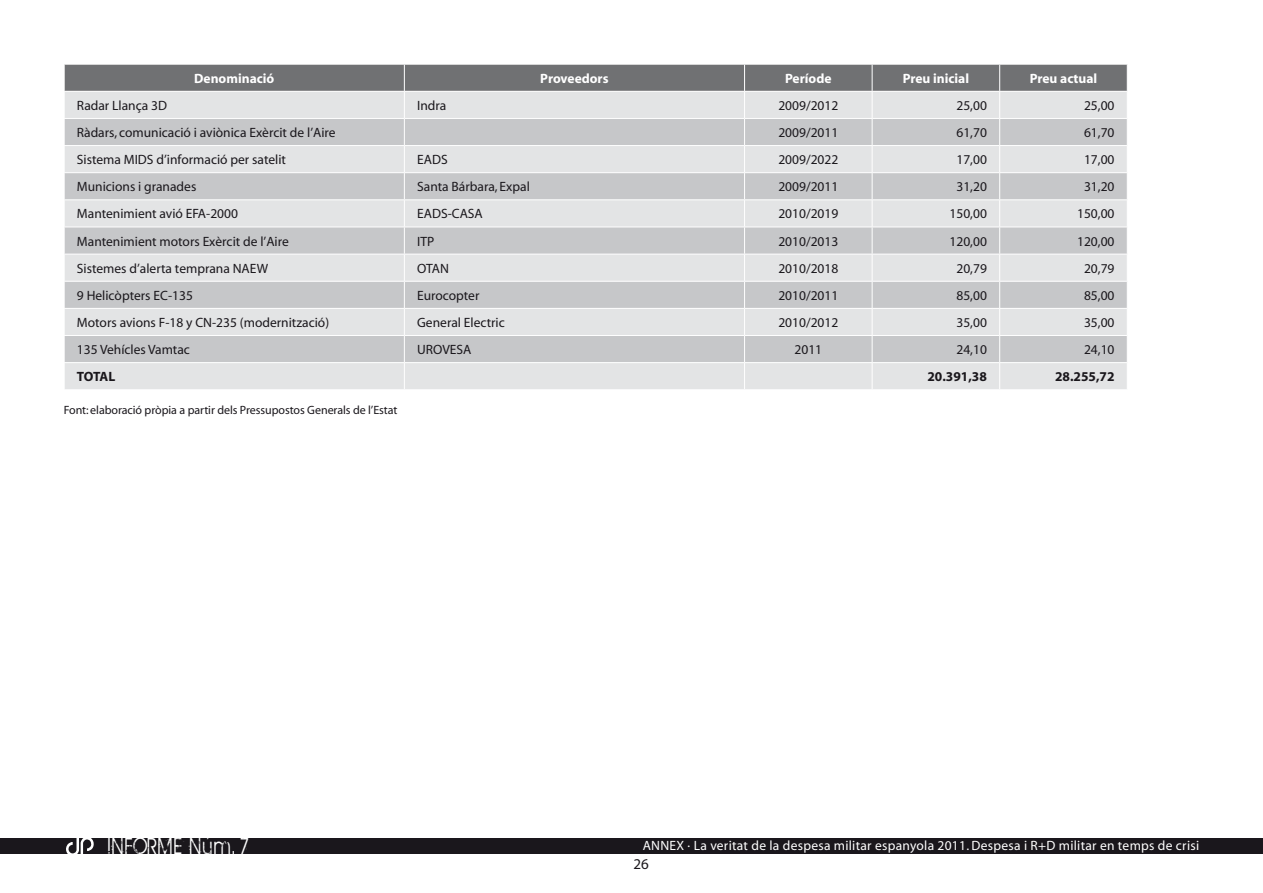
<style>
.page{position:relative;width:1263px;height:893px;background:#fff}
.page>*{position:absolute;margin:0;border:0;box-sizing:border-box;transform-origin:0 0}
.t1{font:25.2px "BIRTHOFAHERO";letter-spacing:.1em;color:#fff;scale:.83 1}
.t2{font:15px "Myriad";color:#1a171c}
.t3{font:13.5px "Myriad";color:#1a171c}
.t4{font:13.5px "Myriad";letter-spacing:.02em;color:#fff}
.t5{font:700 13.5px "Myriad";color:#fff}
.t6{font:700 13.5px "Myriad";color:#1a171c}
.t7{font:12px "Myriad";letter-spacing:-.005em;color:#1a171c}
</style>
<div class="page">
<div style="left:0;top:838px;width:1263px;height:16px;background:#1a171c"></div>
<svg style="left:66px;top:838px;width:28px;height:16px"></svg>
<svg style="left:64px;top:64px;width:1064px;height:325px;background:#cfd0d1"></svg>
<p class="t5" style="left:194px;top:71px;width:82px">Denominació</p>
<p class="t5" style="left:540px;top:71px;width:70px">Proveedors</p>
<p class="t5" style="left:785px;top:71px;width:48px">Període</p>
<p class="t5" style="left:903px;top:71px;width:68px">Preu inicial</p>
<p class="t5" style="left:1030px;top:71px;width:69px">Preu actual</p>
<p class="t3" style="left:77px;top:99px;width:92px">Radar Llança 3D</p>
<p class="t3" style="left:417px;top:99px;width:31px">Indra</p>
<p class="t3" style="left:778px;top:99px;width:62px">2009/2012</p>
<p class="t3" style="left:956px;top:99px;width:32px">25,00</p>
<p class="t3" style="left:1084px;top:99px;width:32px">25,00</p>
<p class="t3" style="left:77px;top:126px;width:260px">Ràdars, comunicació i aviònica Exèrcit de l’Aire</p>
<p class="t3" style="left:778px;top:126px;width:62px">2009/2011</p>
<p class="t3" style="left:956px;top:126px;width:32px">61,70</p>
<p class="t3" style="left:1084px;top:126px;width:32px">61,70</p>
<p class="t3" style="left:77px;top:153px;width:211px">Sistema MIDS d’informació per satelit</p>
<p class="t3" style="left:417px;top:153px;width:31px">EADS</p>
<p class="t3" style="left:778px;top:153px;width:62px">2009/2022</p>
<p class="t3" style="left:956px;top:153px;width:32px">17,00</p>
<p class="t3" style="left:1084px;top:153px;width:32px">17,00</p>
<p class="t3" style="left:77px;top:180px;width:121px">Municions i granades</p>
<p class="t3" style="left:417px;top:180px;width:114px">Santa Bárbara, Expal</p>
<p class="t3" style="left:778px;top:180px;width:62px">2009/2011</p>
<p class="t3" style="left:956px;top:180px;width:32px">31,20</p>
<p class="t3" style="left:1084px;top:180px;width:32px">31,20</p>
<p class="t3" style="left:77px;top:207px;width:163px">Mantenimient avió EFA-2000</p>
<p class="t3" style="left:417px;top:207px;width:52px">EADS-CASA</p>
<p class="t3" style="left:778px;top:207px;width:62px">2010/2019</p>
<p class="t3" style="left:949px;top:207px;width:39px">150,00</p>
<p class="t3" style="left:1077px;top:207px;width:39px">150,00</p>
<p class="t3" style="left:77px;top:234px;width:213px">Mantenimient motors Exèrcit de l’Aire</p>
<p class="t3" style="left:417px;top:234px;width:11px">ITP</p>
<p class="t3" style="left:778px;top:234px;width:62px">2010/2013</p>
<p class="t3" style="left:949px;top:234px;width:39px">120,00</p>
<p class="t3" style="left:1077px;top:234px;width:39px">120,00</p>
<p class="t3" style="left:77px;top:261px;width:193px">Sistemes d’alerta temprana NAEW</p>
<p class="t3" style="left:417px;top:261px;width:9px">OTAN</p>
<p class="t3" style="left:778px;top:261px;width:62px">2010/2018</p>
<p class="t3" style="left:956px;top:261px;width:32px">20,79</p>
<p class="t3" style="left:1084px;top:261px;width:32px">20,79</p>
<p class="t3" style="left:77px;top:289px;width:117px">9 Helicòpters EC-135</p>
<p class="t3" style="left:417px;top:289px;width:64px">Eurocopter</p>
<p class="t3" style="left:778px;top:289px;width:62px">2010/2011</p>
<p class="t3" style="left:956px;top:289px;width:32px">85,00</p>
<p class="t3" style="left:1084px;top:289px;width:32px">85,00</p>
<p class="t3" style="left:77px;top:316px;width:254px">Motors avions F-18 y CN-235 (modernització)</p>
<p class="t3" style="left:417px;top:316px;width:89px">General Electric</p>
<p class="t3" style="left:778px;top:316px;width:62px">2010/2012</p>
<p class="t3" style="left:956px;top:316px;width:32px">35,00</p>
<p class="t3" style="left:1084px;top:316px;width:32px">35,00</p>
<p class="t3" style="left:77px;top:343px;width:115px">135 Vehícles Vamtac</p>
<p class="t3" style="left:417px;top:343px;width:25px">UROVESA</p>
<p class="t3" style="left:794px;top:343px;width:29px">2011</p>
<p class="t3" style="left:956px;top:343px;width:32px">24,10</p>
<p class="t3" style="left:1084px;top:343px;width:32px">24,10</p>
<p class="t6" style="left:77px;top:370px;width:9px">TOTA</p>
<p class="t6" style="left:108px;top:370px;width:8px">L</p>
<p class="t6" style="left:927px;top:370px;width:61px">20.391,38</p>
<p class="t6" style="left:1055px;top:370px;width:61px">28.255,72</p>
<p class="t7" style="left:64px;top:404px;width:335px">Font: elaboració pròpia a partir dels Pressupostos Generals de l’Estat</p>
<h1 class="t1" style="left:108px;top:832px;width:171px">INFORME Núm. 7</h1>
<p class="t4" style="left:643px;top:839px;width:10px">ANNE</p>
<p class="t4" style="left:676px;top:839px;width:524px">X · La veritat de la despesa militar espanyola 2011. Despesa i R+D militar en temps de crisi</p>
<p class="t2" style="left:634px;top:857px;width:17px">26</p>
</div>
